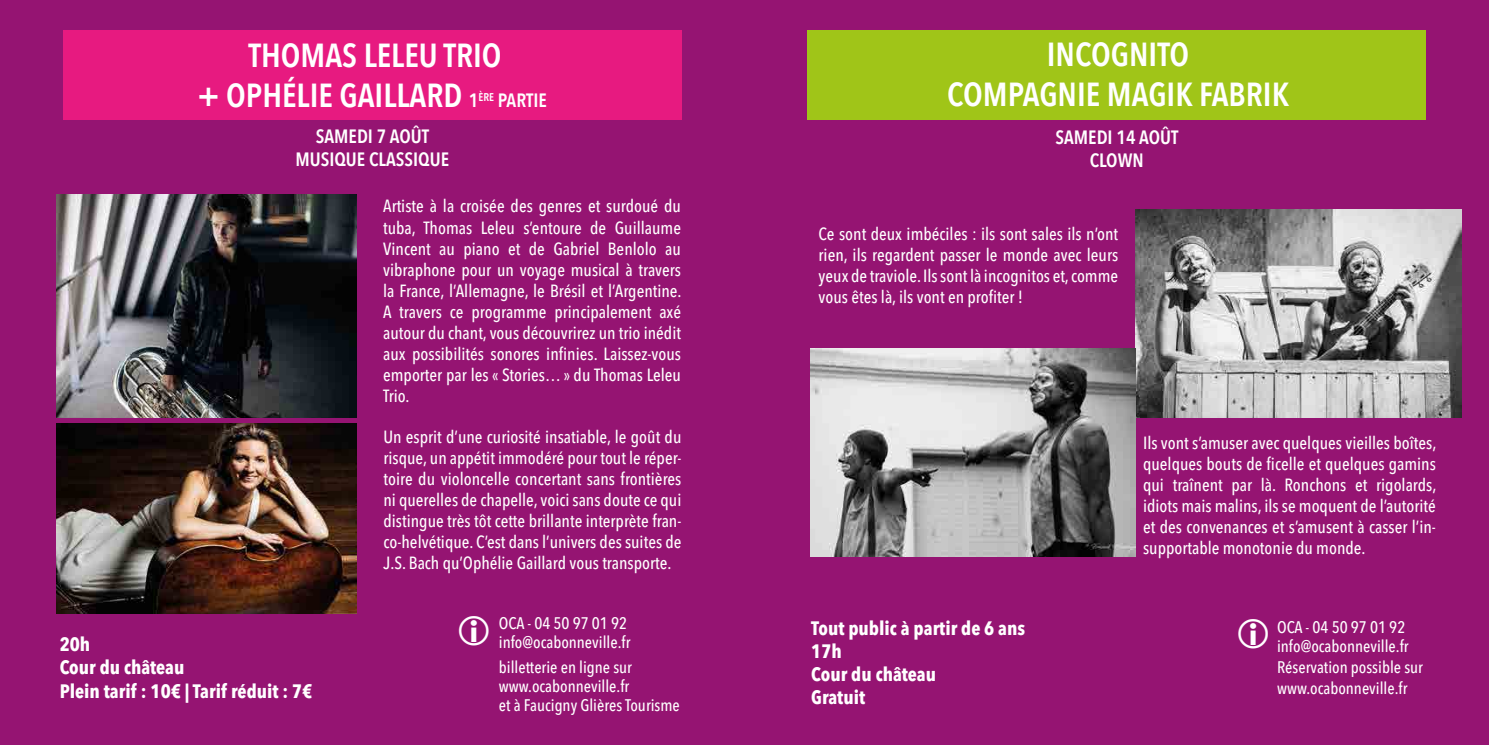
<style>
.page{position:relative;width:1489px;height:745px;background:#fff}
.page>*{position:absolute;margin:0;border:0;box-sizing:border-box;transform-origin:0 0}
.t1{font:36.93px "Webs";color:#fff}
.t2{font:600 33.25px/39.9px "Avenir Next Condensed";color:#fff;text-align:center}
.t3{font:700 condensed 19.25px/23.1px "Avenir Next LT Pro";color:#fff}
.t4{font:600 19.25px/23.1px "Avenir Next Condensed";color:#fff;text-align:center}
.t5{font:500 condensed 17.5px/21px "Avenir Next LT Pro";color:#fff;text-align:justify}
.t6{font:500 condensed 16.62px/19.2px "Avenir Next LT Pro";color:#fff}
.s1{font-size:19.25px}
</style>
<div class="page">
<div style="left:0;top:0;width:765px;height:744px;background:#951472"></div>
<div style="left:63px;top:30px;width:618px;height:89px;background:#e71a80"></div>
<img style="left:56px;top:423px;width:300px;height:190px">
<img style="left:56px;top:195px;width:300px;height:222px">
<div style="left:723px;top:0;width:765px;height:744px;background:#951472"></div>
<div style="left:807px;top:30px;width:618px;height:89px;background:#a0c518"></div>
<img style="left:1135px;top:209px;width:325px;height:208px">
<img style="left:810px;top:348px;width:325px;height:208px">
<h2 class="t2" style="left:197px;top:35px;width:351px">THOMAS LELEU TRIO<br>+ OPHÉLIE GAILLARD <span class="s1">1</span><sup>ÈRE</sup> <span class="s1">PARTIE</span></h2>
<p class="t4" style="left:295px;top:124px;width:155px">SAMEDI 7 AOÛT<br>MUSIQUE CLASSIQUE</p>
<p class="t5" style="left:383px;top:196px;width:300px">Artiste à la croisée des genres et surdoué du tuba, Thomas Leleu s’entoure de Guillaume Vincent au piano et de Gabriel Benlolo au vibraphone pour un voyage musical à travers la France, l’Allemagne, le Brésil et l’Argentine.<br>A travers ce programme principalement axé autour du chant, vous découvrirez un trio inédit aux possibilités sonores infinies. Laissez-vous emporter par les « Stories… » du Thomas Leleu Trio.</p>
<p class="t5" style="left:383px;top:425px;width:299px">Un esprit d’une curiosité insatiable, le goût du risque, un appétit immodéré pour tout le réper&shy;toire du violoncelle concertant sans frontières ni querelles de chapelle, voici sans doute ce qui distingue très tôt cette brillante interprète fran&shy;co-helvétique. C’est dans l’univers des suites de J.S. Bach qu’Ophélie Gaillard vous transporte.</p>
<h2 class="t2" style="left:947px;top:33px;width:344px">INCOGNITO<br>COMPAGNIE MAGIK FABRIK</h2>
<p class="t4" style="left:1055px;top:125px;width:124px">SAMEDI 14 AOÛT<br>CLOWN</p>
<p class="t5" style="left:818px;top:223px;width:301px">Ce sont deux imbéciles : ils sont sales ils n’ont rien, ils regardent passer le monde avec leurs yeux de traviole. Ils sont là incognitos et, comme vous êtes là, ils vont en profiter !</p>
<p class="t5" style="left:1142px;top:432px;width:295px">Ils vont s’amuser avec quelques vieilles boîtes, quelques bouts de ficelle et quelques gamins qui traînent par là. Ronchons et rigolards, idiots mais malins, ils se moquent de l’autorité et des convenances et s’amusent à casser l’in&shy;supportable monotonie du monde.</p>
<p class="t3" style="left:60px;top:632px;width:254px">20h<br>Cour du château<br>Plein tarif : 10€ | Tarif réduit : 7€</p>
<h1 class="t1" style="left:455px;top:610px;width:38px">i</h1>
<h1 class="t1" style="left:1234px;top:612px;width:38px">i</h1>
<p class="t6" style="left:499px;top:613px;width:133px">OCA - 04 50 97 01 92 info@ocabonneville.fr</p>
<p class="t6" style="left:499px;top:656px;width:182px">billetterie en ligne sur www.ocabonneville.fr<br>et à Faucigny Glières Tourisme</p>
<p class="t3" style="left:811px;top:616px;width:215px">Tout public à partir de 6 ans<br>17h<br>Cour du château<br>Gratuit</p>
<p class="t6" style="left:1276px;top:616px;width:147px;line-height:20.3px">OCA - 04 50 97 01 92 info@ocabonneville.fr<br>Réservation possible sur www.ocabonneville.fr</p>
</div>
